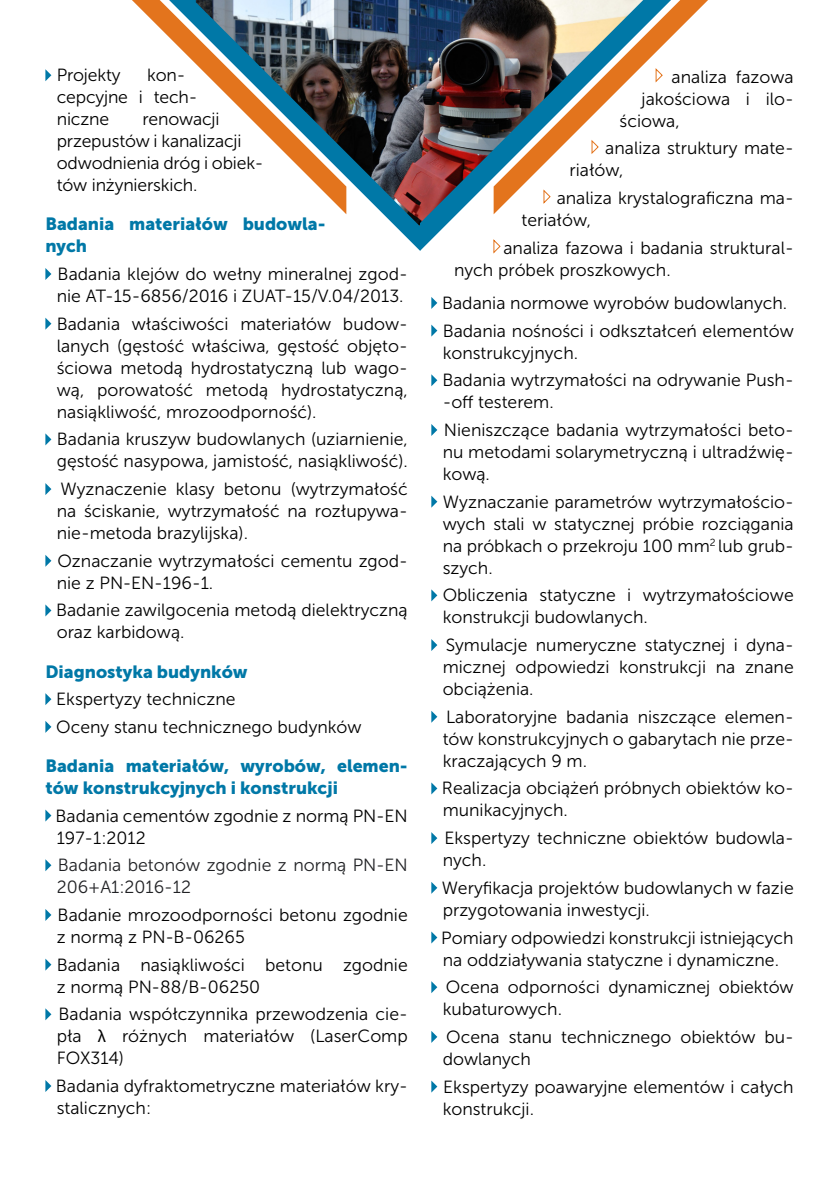
<style>
.page{position:relative;width:840px;height:1191px;background:#fff}
.page>*{position:absolute;margin:0;border:0;box-sizing:border-box;transform-origin:0 0}
.t1{font:17.6px/22px "Museo Sans 300";color:#000}
.t2{font:17.6px/22px "Museo Sans 900";color:#0078a7}
.t3{font:17.6px/22px "Museo Sans 300";color:#202124}
.s1{font-family:"Myriad Pro"}
</style>
<div class="page">
<svg style="left:396px;top:227px;width:24px;height:24px"></svg>
<svg style="left:132px;top:0;width:64px;height:64px"></svg>
<svg style="left:670px;top:0;width:37px;height:38px"></svg>
<svg style="left:45px;top:69px;width:6px;height:12px"></svg>
<svg style="left:45px;top:268px;width:6px;height:12px"></svg>
<svg style="left:45px;top:318px;width:6px;height:12px"></svg>
<svg style="left:45px;top:433px;width:6px;height:12px"></svg>
<svg style="left:45px;top:483px;width:6px;height:12px"></svg>
<svg style="left:45px;top:555px;width:6px;height:12px"></svg>
<svg style="left:45px;top:604px;width:6px;height:12px"></svg>
<svg style="left:45px;top:693px;width:6px;height:12px"></svg>
<svg style="left:45px;top:721px;width:6px;height:12px"></svg>
<svg style="left:45px;top:809px;width:6px;height:12px"></svg>
<svg style="left:45px;top:859px;width:6px;height:12px"></svg>
<svg style="left:45px;top:909px;width:6px;height:12px"></svg>
<svg style="left:45px;top:958px;width:6px;height:12px"></svg>
<svg style="left:45px;top:1008px;width:6px;height:12px"></svg>
<svg style="left:45px;top:1080px;width:6px;height:12px"></svg>
<svg style="left:431px;top:297px;width:6px;height:12px"></svg>
<svg style="left:431px;top:324px;width:6px;height:12px"></svg>
<svg style="left:431px;top:374px;width:6px;height:12px"></svg>
<svg style="left:431px;top:424px;width:6px;height:12px"></svg>
<svg style="left:431px;top:495px;width:6px;height:12px"></svg>
<svg style="left:431px;top:589px;width:6px;height:12px"></svg>
<svg style="left:431px;top:639px;width:6px;height:12px"></svg>
<svg style="left:431px;top:711px;width:6px;height:12px"></svg>
<svg style="left:431px;top:782px;width:6px;height:12px"></svg>
<svg style="left:431px;top:832px;width:6px;height:12px"></svg>
<svg style="left:431px;top:882px;width:6px;height:12px"></svg>
<svg style="left:431px;top:931px;width:6px;height:12px"></svg>
<svg style="left:431px;top:981px;width:6px;height:12px"></svg>
<svg style="left:431px;top:1031px;width:6px;height:12px"></svg>
<svg style="left:431px;top:1080px;width:6px;height:12px"></svg>
<img style="left:196px;top:0;width:224px;height:227px">
<img style="left:420px;top:0;width:250px;height:251px">
<p class="t1" style="left:57px;top:64px;width:142px;text-indent:90px">kon&shy;cepcyjne i tech&shy;niczne</p>
<p class="t1" style="left:57px;top:64px;width:65px">Projekty</p>
<p class="t1" style="left:57px;top:108px;width:208px;text-indent:86px">renowacji przepustów i kanalizacji odwodnienia dróg i obiek&shy;tów inżynierskich.</p>
<p class="t2" style="left:45px;top:213px;width:281px">Badania materiałów budowla&shy;nych</p>
<p class="t1" style="left:57px;top:263px;width:352px">Badania klejów do wełny mineralnej zgod&shy;nie AT-15-6856/2016 i ZUAT-15/V.04/2013.</p>
<p class="t1" style="left:57px;top:313px;width:352px;text-align:justify">Badania właściwości materiałów budow&shy;lanych (gęstość właściwa, gęstość objęto&shy;ściowa metodą hydrostatyczną lub wago&shy;wą, porowatość metodą hydrostatyczną, nasiąkliwość, mrozoodporność).</p>
<p class="t1" style="left:57px;top:428px;width:352px">Badania kruszyw budowlanych (uziarnienie, gęstość nasypowa, jamistość, nasiąkliwość).</p>
<p class="t1" style="left:57px;top:478px;width:352px;text-align:justify">Wyznaczenie klasy betonu (wytrzymałość na ściskanie, wytrzymałość na rozłupywa&shy;nie-metoda brazylijska).</p>
<p class="t1" style="left:57px;top:550px;width:352px">Oznaczanie wytrzymałości cementu zgod&shy;nie z PN-EN-196-1.</p>
<p class="t1" style="left:56px;top:599px;width:353px">Badanie zawilgocenia metodą dielektryczną oraz karbidową.</p>
<p class="t2" style="left:45px;top:660px;width:204px">Diagnostyka budynków</p>
<p class="t1" style="left:56px;top:685px;width:307px;line-height:27.6px">Ekspertyzy techniczne<br>Oceny stanu technicznego budynków</p>
<p class="t2" style="left:45px;top:754px;width:364px">Badania materiałów, wyrobów, elemen&shy;tów konstrukcyjnych i konstrukcji</p>
<p class="t1" style="left:55px;top:804px;width:353px">Badania cementów zgodnie z normą PN-EN<br>197-1:2012</p>
<p class="t3" style="left:57px;top:854px;width:352px">Badania betonów zgodnie z normą PN-EN<br>206+A1:2016-12</p>
<p class="t1" style="left:57px;top:904px;width:352px">Badanie mrozoodporności betonu zgodnie z normą z PN-B-06265</p>
<p class="t1" style="left:57px;top:953px;width:352px">Badania nasiąkliwości betonu zgodnie z normą PN-88/B-06250</p>
<p class="t1" style="left:57px;top:1003px;width:352px;text-align:justify">Badania współczynnika przewodzenia cie&shy;pła <span class="s1">λ</span> różnych materiałów (LaserComp FOX314)</p>
<p class="t1" style="left:56px;top:1075px;width:353px">Badania dyfraktometryczne materiałów kry&shy;stalicznych:</p>
<p class="t1" style="left:671px;top:66px;width:123px">analiza fazowa</p>
<p class="t1" style="left:641px;top:88px;width:154px">jakościowa i ilo-</p>
<p class="t1" style="left:619px;top:110px;width:62px">ściowa,</p>
<p class="t1" style="left:569px;top:137px;width:226px;text-indent:36px">analiza struktury mate&shy;riałów,</p>
<p class="t1" style="left:521px;top:187px;width:274px;text-indent:35px">analiza krystalograficzna ma&shy;teriałów,</p>
<p class="t1" style="left:454px;top:237px;width:341px;text-indent:49px">analiza fazowa i badania struktural&shy;nych próbek proszkowych.</p>
<p class="t1" style="left:442px;top:289px;width:353px;line-height:27.6px">Badania normowe wyrobów budowlanych.<br>Badania nośności i odkształceń elementów</p>
<p class="t1" style="left:442px;top:339px;width:352px;line-height:27.6px">konstrukcyjnych.<br>Badania wytrzymałości na odrywanie Push-</p>
<p class="t1" style="left:442px;top:388px;width:352px;line-height:27.6px">-off testerem.<br>Nieniszczące badania wytrzymałości beto-</p>
<p class="t1" style="left:442px;top:441px;width:352px">nu metodami solarymetryczną i ultradźwię&shy;kową.</p>
<p class="t1" style="left:442px;top:491px;width:352px;text-align:justify">Wyznaczanie parametrów wytrzymałościo&shy;wych stali w statycznej próbie rozciągania na próbkach o przekroju 100 mm<sup>2</sup> lub grub&shy;szych.</p>
<p class="t1" style="left:442px;top:584px;width:352px">Obliczenia statyczne i wytrzymałościowe konstrukcji budowlanych.</p>
<p class="t1" style="left:442px;top:634px;width:352px;text-align:justify">Symulacje numeryczne statycznej i dyna&shy;micznej odpowiedzi konstrukcji na znane obciążenia.</p>
<p class="t1" style="left:442px;top:706px;width:352px;text-align:justify">Laboratoryjne badania niszczące elemen&shy;tów konstrukcyjnych o gabarytach nie prze&shy;kraczających 9 m.</p>
<p class="t1" style="left:441px;top:777px;width:353px">Realizacja obciążeń próbnych obiektów ko&shy;munikacyjnych.</p>
<p class="t1" style="left:442px;top:827px;width:352px">Ekspertyzy techniczne obiektów budowla&shy;nych.</p>
<p class="t1" style="left:441px;top:877px;width:353px">Weryfikacja projektów budowlanych w fazie przygotowania inwestycji.</p>
<p class="t1" style="left:441px;top:926px;width:354px">Pomiary odpowiedzi konstrukcji istniejących na oddziaływania statyczne i dynamiczne.</p>
<p class="t1" style="left:442px;top:976px;width:352px">Ocena odporności dynamicznej obiektów kubaturowych.</p>
<p class="t1" style="left:442px;top:1026px;width:352px">Ocena stanu technicznego obiektów bu&shy;dowlanych</p>
<p class="t1" style="left:442px;top:1075px;width:352px">Ekspertyzy poawaryjne elementów i całych konstrukcji.</p>
</div>
